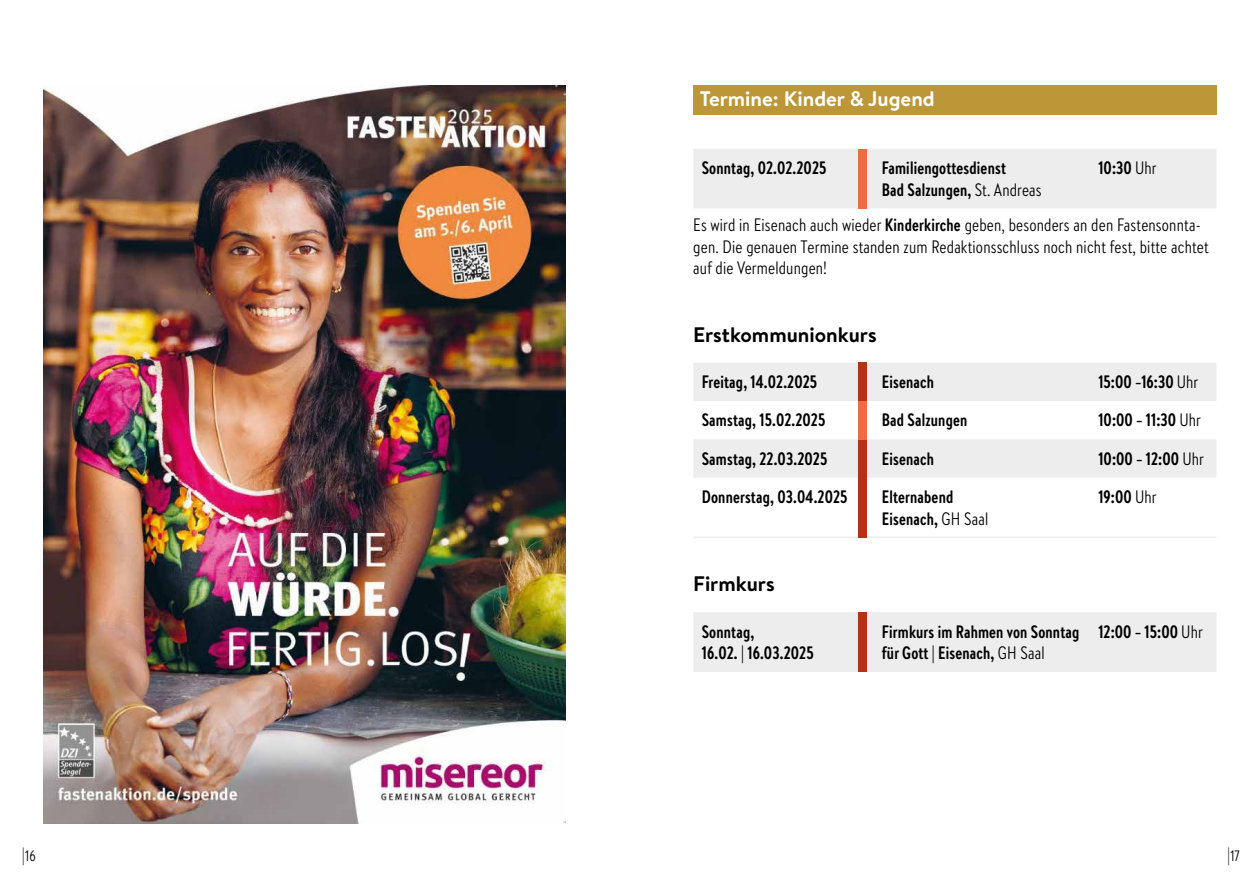
<style>
.page{position:relative;width:1259px;height:893px;background:#fff}
.page>*{position:absolute;margin:0;border:0;box-sizing:border-box;transform-origin:0 0}
.t1{font:700 21px "Brandon Text";color:#000}
.t2{font:700 21px "Brandon Text";color:#fff}
.t3{font:700 18px/21.6px "Brandon Text Cond";letter-spacing:.01em;color:#000}
.t4{font:18px/21.6px "Brandon Text Cond";letter-spacing:.01em;color:#000}
.t5{font:15px "Brandon Text Cond";color:#000}
.s1{font-weight:400}
.s2{font-weight:700}
.s3{font-size:18px}
</style>
<div class="page">
<img style="left:43px;top:85px;width:523px;height:739px">
<div style="left:693px;top:85px;width:523px;height:30px;background:#bc9637"></div>
<div style="left:693px;top:149px;width:523px;height:59px;background:#ededed"></div>
<svg style="left:693px;top:363px;width:523px;height:115px;fill:#ededed"></svg>
<hr style="left:693px;top:536px;width:172px;height:2px;background:#ededed">
<hr style="left:865px;top:536px;width:225px;height:2px;background:#ededed">
<hr style="left:1090px;top:536px;width:126px;height:2px;background:#ededed">
<div style="left:693px;top:612px;width:523px;height:60px;background:#ededed"></div>
<div style="left:858px;top:149px;width:8px;height:59px;background:#ed6d43"></div>
<div style="left:858px;top:363px;width:8px;height:38px;background:#b53217"></div>
<div style="left:858px;top:612px;width:8px;height:60px;background:#b53217"></div>
<div style="left:858px;top:439px;width:8px;height:99px;background:#b53217"></div>
<div style="left:858px;top:401px;width:8px;height:38px;background:#ed6d43"></div>
<p class="t2" style="left:699px;top:84px;width:237px">Termine: Kinder &amp; Jugend</p>
<p class="t3" style="left:702px;top:156px;width:126px">Sonntag, 02.02.2025</p>
<p class="t3" style="left:882px;top:156px;width:161px">Familiengottesdienst<br>Bad Salzungen, <span class="s1">St. Andreas</span></p>
<p class="t3" style="left:1098px;top:156px;width:60px">10:30 <span class="s1">Uhr</span></p>
<p class="t4" style="left:693px;top:214px;width:517px">Es wird in Eisenach auch wieder <span class="s2">Kinderkirche</span> geben, besonders an den Fastensonnta&shy;gen. Die genauen Termine standen zum Redaktionsschluss noch nicht fest, bitte achtet auf die Vermeldungen!</p>
<p class="t1" style="left:693px;top:320px;width:185px">Erstkommunionkurs</p>
<p class="t3" style="left:702px;top:370px;width:117px">Freitag, 14.02.2025</p>
<p class="t3" style="left:882px;top:370px;width:54px">Eisenach</p>
<p class="t3" style="left:1098px;top:370px;width:101px">15:00 –16:30 <span class="s1">Uhr</span></p>
<p class="t3" style="left:702px;top:409px;width:125px">Samstag, 15.02.2025</p>
<p class="t3" style="left:882px;top:409px;width:87px">Bad Salzungen</p>
<p class="t3" style="left:1098px;top:409px;width:104px">10:00 – 11:30 <span class="s1">Uhr</span></p>
<p class="t3" style="left:702px;top:447px;width:127px">Samstag, 22.03.2025</p>
<p class="t3" style="left:882px;top:447px;width:54px">Eisenach</p>
<p class="t3" style="left:1098px;top:447px;width:107px">10:00 – 12:00 <span class="s1">Uhr</span></p>
<p class="t3" style="left:702px;top:485px;width:147px">Donnerstag, 03.04.2025</p>
<p class="t3" style="left:882px;top:485px;width:108px">Elternabend<br>Eisenach, <span class="s1">GH Saal</span></p>
<p class="t3" style="left:1098px;top:485px;width:60px">19:00 <span class="s1">Uhr</span></p>
<p class="t1" style="left:693px;top:569px;width:83px">Firmkurs</p>
<p class="t3" style="left:702px;top:620px;width:113px">Sonntag,<br>16.02. | 16.03.2025</p>
<p class="t3" style="left:882px;top:620px;width:199px">Firmkurs im Rahmen von Sonntag für Gott | Eisenach, <span class="s1">GH Saal</span></p>
<p class="t3" style="left:1098px;top:620px;width:106px">12:00 – 15:00 <span class="s1">Uhr</span></p>
<p class="t5" style="left:22px;top:846px;width:15px"><span class="s3">|</span>16</p>
<p class="t5" style="left:1227px;top:846px;width:14px"><span class="s3">|</span>17</p>
</div>
